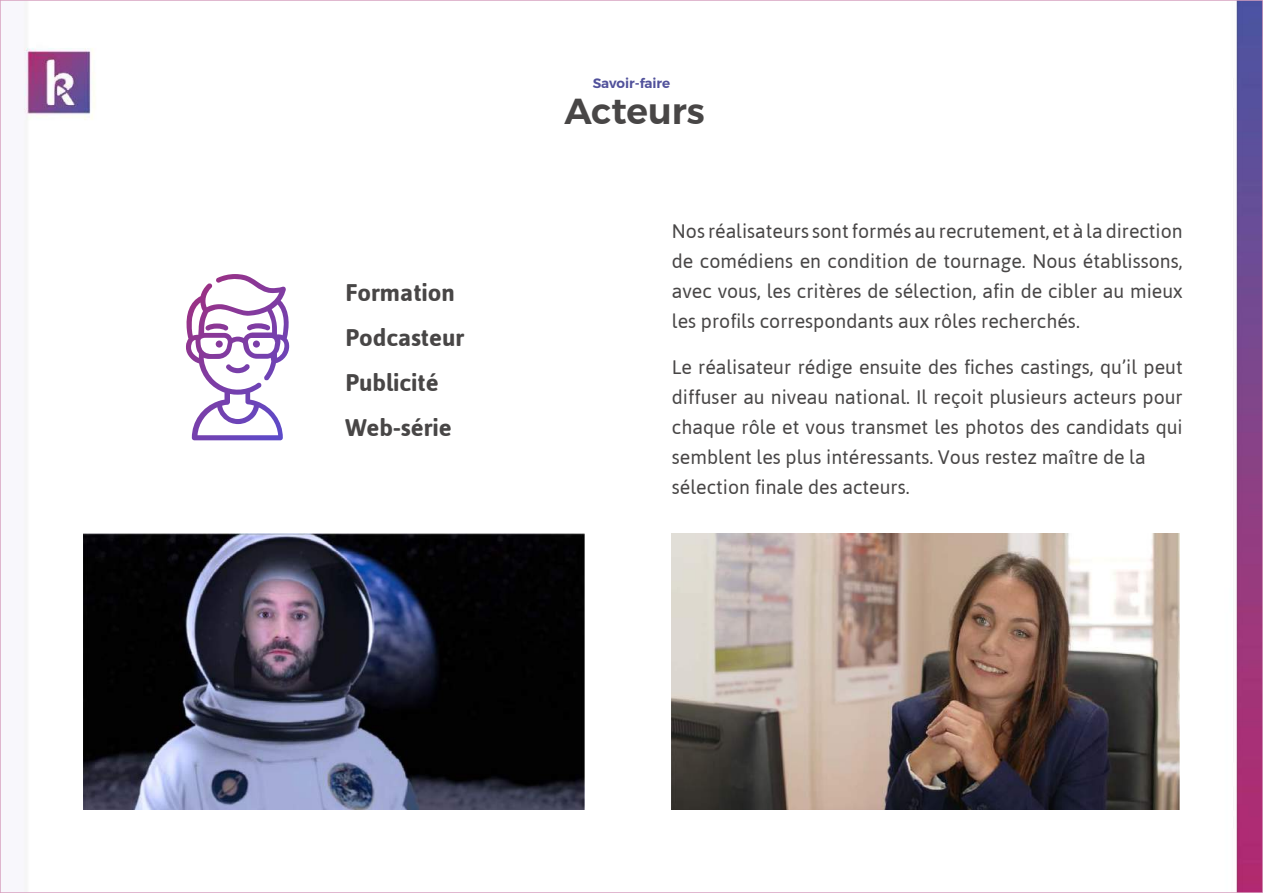
<style>
.page{position:relative;width:1263px;height:893px;background:#fff}
.page>*{position:absolute;margin:0;border:0;box-sizing:border-box;transform-origin:0 0}
.t1{font:600 36px "Montserrat";color:#484646}
.t2{font:700 24px/45px "Asap";color:#484646}
.t3{font:19.5px/30px "Asap";color:#484646;text-align:justify}
.t4{font:600 13.5px "Montserrat";color:#51519b}
</style>
<div class="page">
<img style="left:24px;top:3px;width:1236px;height:887px">
<img style="left:84px;top:534px;width:501px;height:276px">
<img style="left:671px;top:534px;width:508px;height:276px">
<svg style="left:185px;top:274px;width:106px;height:166px"></svg>
<p class="t2" style="left:345px;top:269px;width:120px">Formation<br>Podcasteur<br>Publicité<br>Web-série</p>
<p class="t4" style="left:593px;top:73px;width:79px">Savoir-faire</p>
<h1 class="t1" style="left:565px;top:83px;width:142px">Acteurs</h1>
<p class="t3" style="left:672px;top:216px;width:512px">Nos réalisateurs sont formés au recrutement, et à la direction de comédiens en condition de tournage. Nous établissons, avec vous, les critères de sélection, afin de cibler au mieux les profils correspondants aux rôles recherchés.</p>
<p class="t3" style="left:672px;top:351px;width:512px;text-align:left">Le réalisateur rédige ensuite des fiches castings, qu’il peut diffuser au niveau national. Il reçoit plusieurs acteurs pour chaque rôle et vous transmet les photos des candidats qui semblent les plus intéressants. Vous restez maître de la sélection finale des acteurs.</p>
</div>
